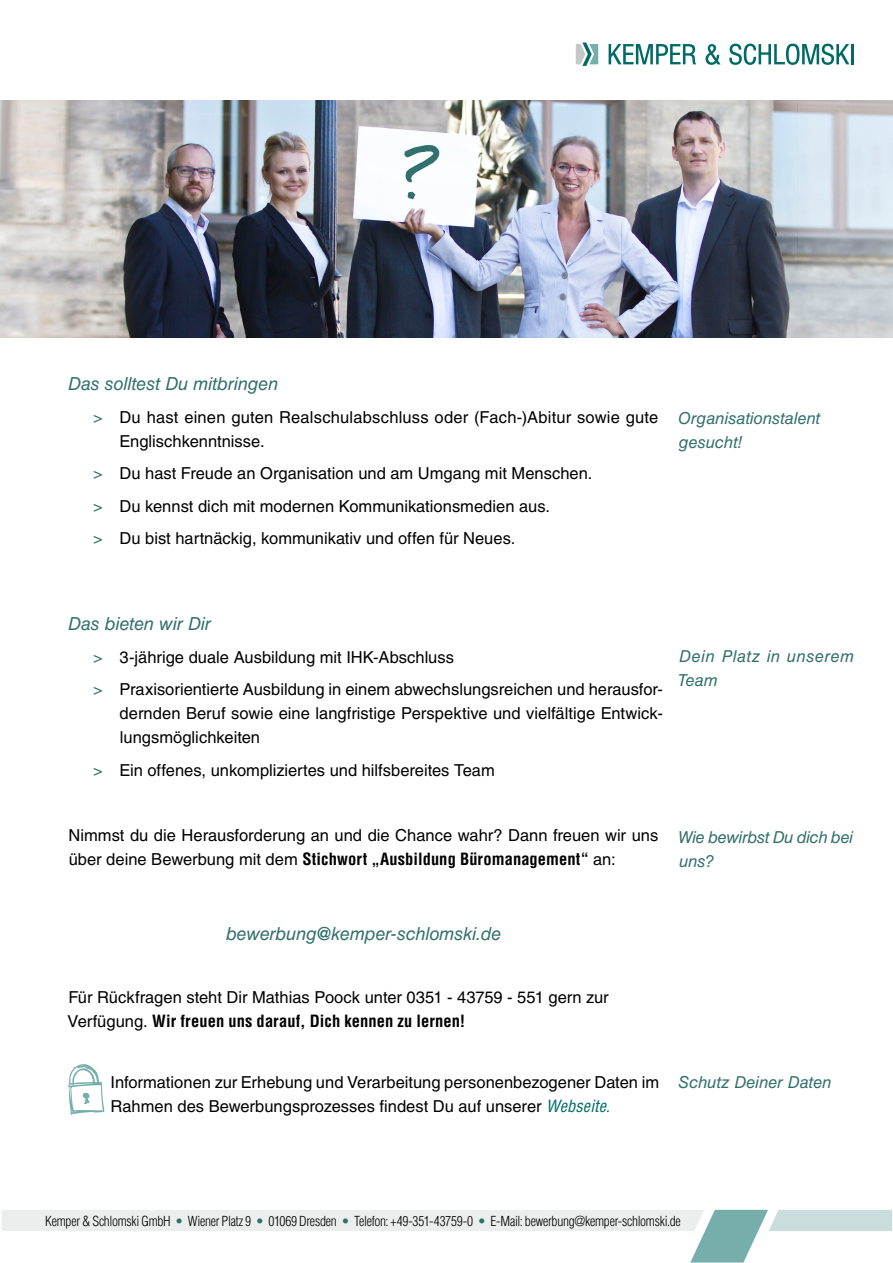
<style>
.page{position:relative;width:893px;height:1263px;background:#fff}
.page>*{position:absolute;margin:0;border:0;box-sizing:border-box;transform-origin:0 0}
.t1{font:700 65.25px "Daniel";color:#32706d}
.t2{font:italic 18px "Helvetica LT Std";letter-spacing:-.005em;color:#32706d}
.t3{font:16.5px/24px "Helvetica LT Std";color:#000}
.t4{font:italic 16.5px/24px "Helvetica LT Std";letter-spacing:-.005em;color:#32706d}
.t5{font:italic 16.5px/24px "Helvetica LT Std";letter-spacing:.03em;color:#32706d}
.t6{font:300 condensed 13.5px "Helvetica LT Std";letter-spacing:-.02em;color:#000}
.s1{color:#32706d}
.s2{font-weight:700;font-stretch:condensed}
.s3{font-style:italic;color:#32706d}
.s4{font-style:italic;font-stretch:condensed;color:#006b66}
</style>
<div class="page">
<svg style="left:2px;top:1210px;width:890px;height:52px"></svg>
<img style="left:0;top:100px;width:893px;height:238px">
<svg style="left:609px;top:44px;width:87px;height:20px"></svg>
<svg style="left:706px;top:44px;width:15px;height:21px"></svg>
<svg style="left:729px;top:44px;width:120px;height:21px"></svg>
<hr style="left:851px;top:44px;width:3px;height:20px;background:#006b66">
<svg style="left:576px;top:43px;width:22px;height:23px"></svg>
<svg style="left:68px;top:1064px;width:36px;height:51px"></svg>
<h1 class="t1" style="left:401px;top:138px;width:37px">?</h1>
<p class="t2" style="left:68px;top:374px;width:212px">Das solltest Du mitbringen</p>
<p class="t3" style="left:119px;top:405px;width:540px;text-indent:-26px"><span class="s1">&gt;</span> Du hast einen guten Realschulabschluss oder (Fach-)Abitur sowie gute<br>Englischkenntnisse.</p>
<p class="t3" style="left:93px;top:457px;width:501px;line-height:32.5px"><span class="s1">&gt;</span> Du hast Freude an Organisation und am Umgang mit Menschen. <span class="s1">&gt;</span> Du kennst dich mit modernen Kommunikationsmedien aus.<br><span class="s1">&gt;</span> Du bist hartnäckig, kommunikativ und offen für Neues.</p>
<p class="t4" style="left:678px;top:406px;width:144px">Organisationstalent gesucht!</p>
<p class="t2" style="left:68px;top:613px;width:145px">Das bieten wir Dir</p>
<p class="t3" style="left:93px;top:640px;width:571px;line-height:32.5px"><span class="s1">&gt;</span> 3-jährige duale Ausbildung mit IHK-Abschluss<br><span class="s1">&gt;</span> Praxisorientierte Ausbildung in einem abwechslungsreichen und herausfor-</p>
<p class="t3" style="left:120px;top:701px;width:545px">dernden Beruf sowie eine langfristige Perspektive und vielfältige Entwick&shy;lungsmöglichkeiten</p>
<p class="t3" style="left:93px;top:758px;width:403px"><span class="s1">&gt;</span> Ein offenes, unkompliziertes und hilfsbereites Team</p>
<p class="t5" style="left:678px;top:644px;width:178px">Dein Platz in unserem<br>Team</p>
<p class="t3" style="left:69px;top:823px;width:591px">Nimmst du die Herausforderung an und die Chance wahr? Dann freuen wir uns über deine Bewerbung mit dem <span class="s2">Stichwort „Ausbildung Büromanagement“</span> an:</p>
<p class="t4" style="left:678px;top:825px;width:176px">Wie bewirbst Du dich bei uns?</p>
<p class="t2" style="left:226px;top:923px;width:277px">bewerbung@kemper-schlomski.de</p>
<p class="t3" style="left:68px;top:985px;width:543px">Für Rückfragen steht Dir Mathias Poock unter 0351 - 43759 - 551 gern zur<br>Verfügung. <span class="s2">Wir freuen uns darauf, Dich kennen zu lernen!</span></p>
<p class="t3" style="left:111px;top:1070px;width:723px">Informationen zur Erhebung und Verarbeitung personenbezogener Daten im <span class="s3">Schutz Deiner Daten<br></span>Rahmen des Bewerbungsprozesses findest Du auf unserer <span class="s4">Webseite.</span></p>
<p class="t6" style="left:45px;top:1212px;width:637px">Kemper &amp; Schlomski GmbH <span class="s1">•</span> Wiener Platz 9 <span class="s1">•</span> 01069 Dresden <span class="s1">•</span> Telefon: +49-351-43759-0 <span class="s1">•</span> E-Mail: bewerbung@kemper-schlomski.de</p>
</div>
